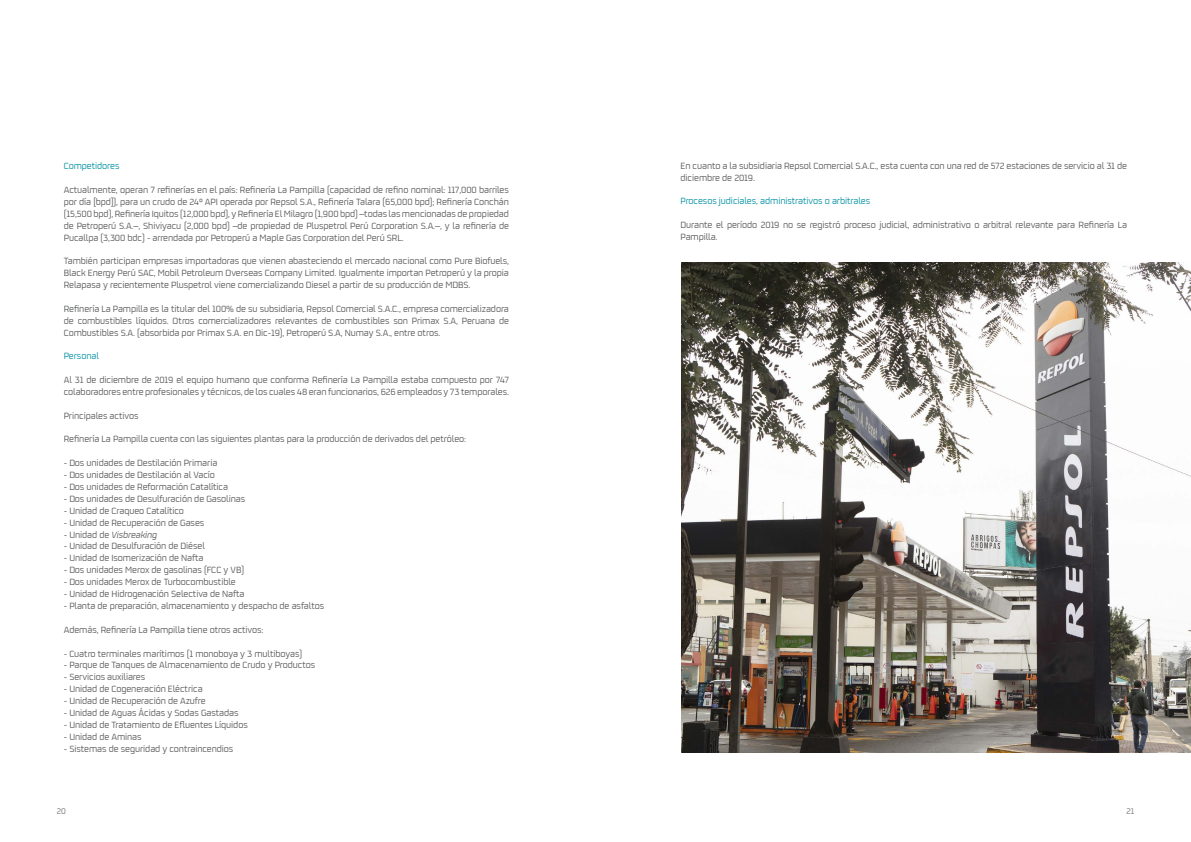
<style>
.page{position:relative;width:1191px;height:842px;background:#fff}
.page>*{position:absolute;margin:0;border:0;box-sizing:border-box;transform-origin:0 0}
.t1{font:10px/11.9px "Repsol";letter-spacing:-.01em;color:#58595b;text-align:justify}
.t2{font:10px "Repsol";letter-spacing:-.01em;color:#0090a1}
.t3{font:italic 10px "Repsol";letter-spacing:-.01em;color:#58595b}
.t4{font:9px "Repsol";color:#6d6e71}
.s1{font-style:normal}
</style>
<div class="page">
<img style="left:681px;top:262px;width:510px;height:490px">
<p class="t2" style="left:64px;top:159px;width:57px">Competidores</p>
<p class="t1" style="left:64px;top:183px;width:447px">Actualmente, operan 7 refinerías en el país: Refinería La Pampilla (capacidad de refino nominal: 117,000 barriles por día [bpd]), para un crudo de 24º API operada por Repsol S.A., Refinería Talara (65,000 bpd); Refinería Conchán (15,500 bpd), Refinería Iquitos (12,000 bpd), y Refinería El Milagro (1,900 bpd) –todas las mencionadas de propiedad de Petroperú S.A.–, Shiviyacu (2,000 bpd) –de propiedad de Pluspetrol Perú Corporation S.A.–, y la refinería de Pucallpa (3,300 bdc) - arrendada por Petroperú a Maple Gas Corporation del Perú SRL.</p>
<p class="t1" style="left:64px;top:255px;width:447px">También participan empresas importadoras que vienen abasteciendo el mercado nacional como Pure Biofuels, Black Energy Perú SAC, Mobil Petroleum Overseas Company Limited. Igualmente importan Petroperú y la propia Relapasa y recientemente Pluspetrol viene comercializando Diesel a partir de su producción de MDBS.</p>
<p class="t1" style="left:64px;top:302px;width:447px">Refinería La Pampilla es la titular del 100% de su subsidiaria, Repsol Comercial S.A.C., empresa comercializadora de combustibles líquidos. Otros comercializadores relevantes de combustibles son Primax S.A, Peruana de Combustibles S.A. (absorbida por Primax S.A. en Dic-19), Petroperú S.A, Numay S.A., entre otros.</p>
<p class="t2" style="left:64px;top:349px;width:37px">Personal</p>
<p class="t1" style="left:64px;top:373px;width:447px">Al 31 de diciembre de 2019 el equipo humano que conforma Refinería La Pampilla estaba compuesto por 747 colaboradores entre profesionales y técnicos, de los cuales 48 eran funcionarios, 626 empleados y 73 temporales.</p>
<p class="t1" style="left:64px;top:409px;width:76px">Principales activos</p>
<p class="t1" style="left:64px;top:433px;width:404px">Refinería La Pampilla cuenta con las siguientes plantas para la producción de derivados del petróleo:</p>
<p class="t1" style="left:64px;top:456px;width:155px">- Dos unidades de Destilación Primaria</p>
<p class="t1" style="left:64px;top:468px;width:153px">- Dos unidades de Destilación al Vacío</p>
<p class="t1" style="left:64px;top:480px;width:166px">- Dos unidades de Reformación Catalítica</p>
<p class="t1" style="left:64px;top:492px;width:183px">- Dos unidades de Desulfuración de Gasolinas</p>
<p class="t1" style="left:64px;top:504px;width:122px">- Unidad de Craqueo Catalítico</p>
<p class="t1" style="left:64px;top:516px;width:142px">- Unidad de Recuperación de Gases</p>
<p class="t3" style="left:64px;top:527px;width:95px"><span class="s1">- Unidad de</span> Visbreaking</p>
<p class="t1" style="left:64px;top:540px;width:143px">- Unidad de Desulfuración de Diésel</p>
<p class="t1" style="left:64px;top:552px;width:141px">- Unidad de Isomerización de Nafta</p>
<p class="t1" style="left:64px;top:563px;width:182px">- Dos unidades Merox de gasolinas (FCC y VB)</p>
<p class="t1" style="left:64px;top:575px;width:174px">- Dos unidades Merox de Turbocombustible</p>
<p class="t1" style="left:64px;top:587px;width:182px">- Unidad de Hidrogenación Selectiva de Nafta</p>
<p class="t1" style="left:64px;top:599px;width:262px">- Planta de preparación, almacenamiento y despacho de asfaltos</p>
<p class="t1" style="left:64px;top:623px;width:201px">Además, Refinería La Pampilla tiene otros activos:</p>
<p class="t1" style="left:64px;top:647px;width:240px">- Cuatro terminales marítimos (1 monoboya y 3 multiboyas)</p>
<p class="t1" style="left:64px;top:659px;width:253px">- Parque de Tanques de Almacenamiento de Crudo y Productos</p>
<p class="t1" style="left:64px;top:671px;width:83px">- Servicios auxiliares</p>
<p class="t1" style="left:64px;top:682px;width:140px">- Unidad de Cogeneración Eléctrica</p>
<p class="t1" style="left:64px;top:694px;width:143px">- Unidad de Recuperación de Azufre</p>
<p class="t1" style="left:64px;top:706px;width:176px">- Unidad de Aguas Ácidas y Sodas Gastadas</p>
<p class="t1" style="left:64px;top:718px;width:185px">- Unidad de Tratamiento de Efluentes Líquidos</p>
<p class="t1" style="left:64px;top:730px;width:79px">- Unidad de Aminas</p>
<p class="t1" style="left:64px;top:742px;width:171px">- Sistemas de seguridad y contraincendios</p>
<p class="t1" style="left:680px;top:159px;width:448px">En cuanto a la subsidiaria Repsol Comercial S.A.C., esta cuenta con una red de 572 estaciones de servicio al 31 de diciembre de 2019.</p>
<p class="t2" style="left:680px;top:194px;width:191px">Procesos judiciales, administrativos o arbitrales</p>
<p class="t1" style="left:680px;top:218px;width:448px">Durante el período 2019 no se registró proceso judicial, administrativo o arbitral relevante para Refinería La<br>Pampilla.</p>
<p class="t4" style="left:57px;top:805px;width:11px">20</p>
<p class="t4" style="left:1126px;top:805px;width:9px">21</p>
</div>
